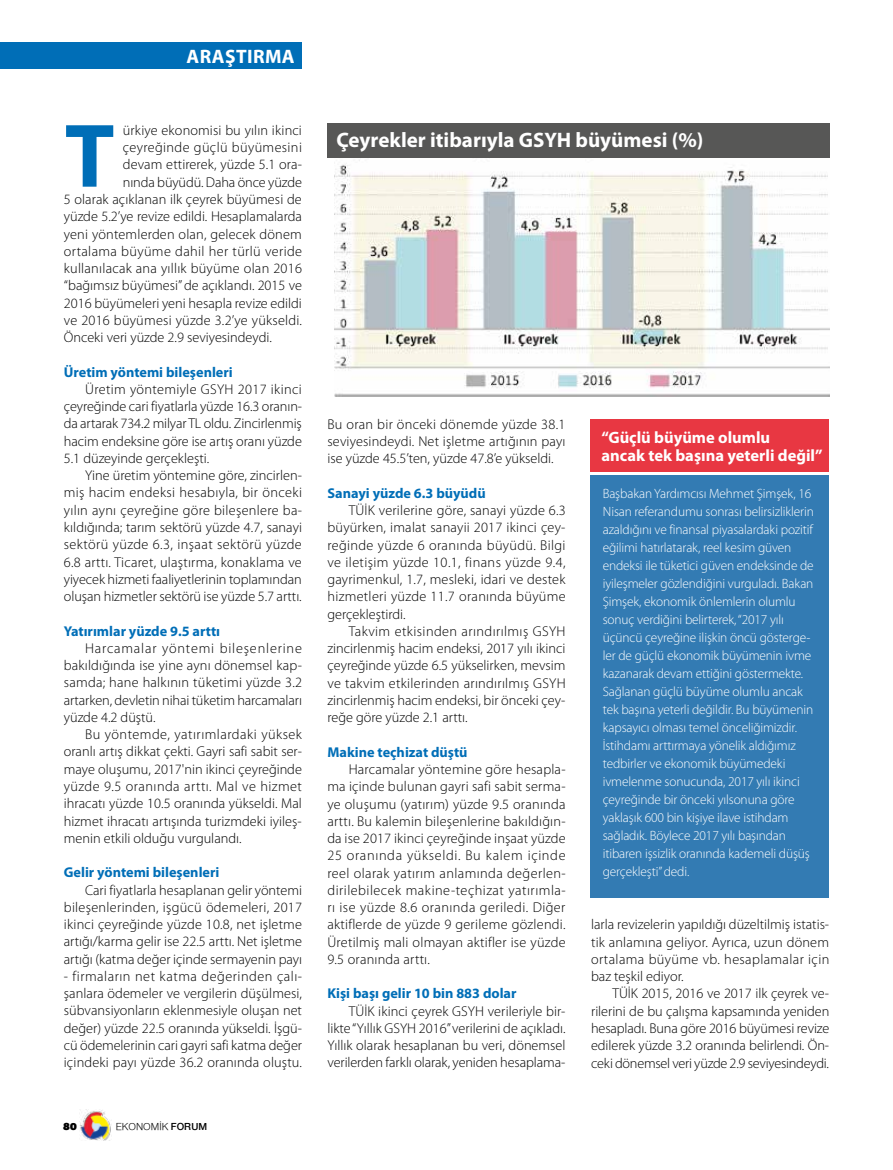
<style>
.page{position:relative;width:893px;height:1170px;background:#fff}
.page>*{position:absolute;margin:0;border:0;box-sizing:border-box;transform-origin:0 0}
.t1{font:700 91.05px "Myriad Pro";color:#006eb7}
.t2{font:700 21px "Myriad Pro";color:#fff}
.t3{font:700 19.5px "Myriad Pro";letter-spacing:.02em;color:#fff}
.t4{font:700 16.5px/18px "Myriad Pro";color:#fff}
.t5{font:300 14.25px/17.2px "Myriad Pro";color:#000;text-align:justify}
.t6{font:700 14.25px "Myriad Pro";color:#006eb7}
.t7{font:300 14.25px "Myriad Pro";letter-spacing:.025em;color:#000}
.t8{font:300 14.25px "Myriad Pro";letter-spacing:.02em;color:#000}
.t9{font:300 13.5px/18px "Myriad Pro";letter-spacing:-.01em;color:#fff}
.t10{font:10.5px "Nimbus Sans Novus";color:#000}
.t11{font:900 10.5px "PF Agora Sans Pro";color:#000}
.s1{font-weight:600}
</style>
<div class="page">
<img style="left:335px;top:157px;width:494px;height:239px">
<div style="left:327px;top:123px;width:503px;height:34px;background:#575756"></div>
<img style="left:80px;top:1109px;width:31px;height:31px">
<div style="left:0;top:43px;width:302px;height:26px;background:#006eb7"></div>
<div style="left:590px;top:475px;width:238px;height:422px;background:#337bb3"></div>
<div style="left:590px;top:419px;width:238px;height:53px;background:#e83742"></div>
<h3 class="t3" style="left:187px;top:45px;width:110px">ARAŞTIRMA</h3>
<h1 class="t1" style="left:65px;top:105px;width:51px">T</h1>
<p class="t5" style="left:123px;top:122px;width:181px">ürkiye ekonomisi bu yılın ikinci</p>
<p class="t7" style="left:123px;top:139px;width:181px">çeyreğinde güçlü büyümesini</p>
<p class="t5" style="left:123px;top:156px;width:181px">devam ettirerek, yüzde 5.1 ora-</p>
<p class="t5" style="left:123px;top:173px;width:181px">nında büyüdü. Daha önce yüzde</p>
<p class="t5" style="left:64px;top:191px;width:239px">5 olarak açıklanan ilk çeyrek büyümesi de</p>
<p class="t5" style="left:64px;top:208px;width:240px">yüzde 5.2’ye revize edildi. Hesaplamalarda</p>
<p class="t5" style="left:64px;top:225px;width:239px">yeni yöntemlerden olan, gelecek dönem</p>
<p class="t7" style="left:64px;top:243px;width:240px">ortalama büyüme dahil her türlü veride</p>
<p class="t8" style="left:64px;top:260px;width:240px">kullanılacak ana yıllık büyüme olan 2016</p>
<p class="t5" style="left:64px;top:277px;width:240px">“bağımsız büyümesi” de açıklandı. 2015 ve</p>
<p class="t5" style="left:64px;top:294px;width:240px">2016 büyümeleri yeni hesapla revize edildi</p>
<p class="t5" style="left:64px;top:312px;width:240px">ve 2016 büyümesi yüzde 3.2’ye yükseldi.</p>
<p class="t5" style="left:64px;top:329px;width:210px">Önceki veri yüzde 2.9 seviyesindeydi.</p>
<p class="t6" style="left:64px;top:364px;width:170px">Üretim yöntemi bileşenleri</p>
<p class="t5" style="left:64px;top:381px;width:240px;text-indent:21px">Üretim yöntemiyle GSYH 2017 ikinci çeyreğinde cari fiyatlarla yüzde 16.3 oranın&shy;da artarak 734.2 milyar TL oldu. Zincirlenmiş hacim endeksine göre ise artış oranı yüzde 5.1 düzeyinde gerçekleşti.</p>
<p class="t5" style="left:64px;top:467px;width:240px;text-indent:21px">Yine üretim yöntemine göre, zincirlen&shy;miş hacim endeksi hesabıyla, bir önceki yılın aynı çeyreğine göre bileşenlere ba&shy;kıldığında; tarım sektörü yüzde 4.7, sanayi sektörü yüzde 6.3, inşaat sektörü yüzde 6.8 arttı. Ticaret, ulaştırma, konaklama ve yiyecek hizmeti faaliyetlerinin toplamından oluşan hizmetler sektörü ise yüzde 5.7 arttı.</p>
<p class="t6" style="left:64px;top:622px;width:158px">Yatırımlar yüzde 9.5 arttı</p>
<p class="t5" style="left:64px;top:639px;width:240px;text-indent:21px">Harcamalar yöntemi bileşenlerine bakıldığında ise yine aynı dönemsel kap&shy;samda; hane halkının tüketimi yüzde 3.2 artarken, devletin nihai tüketim harcamaları yüzde 4.2 düştü.</p>
<p class="t5" style="left:64px;top:726px;width:240px;text-indent:21px">Bu yöntemde, yatırımlardaki yüksek oranlı artış dikkat çekti. Gayri safi sabit ser&shy;maye oluşumu, 2017'nin ikinci çeyreğinde yüzde 9.5 oranında arttı. Mal ve hizmet ihracatı yüzde 10.5 oranında yükseldi. Mal hizmet ihracatı artışında turizmdeki iyileş&shy;menin etkili olduğu vurgulandı.</p>
<p class="t6" style="left:64px;top:864px;width:157px">Gelir yöntemi bileşenleri</p>
<p class="t5" style="left:64px;top:881px;width:240px;text-indent:21px">Cari fiyatlarla hesaplanan gelir yöntemi bileşenlerinden, işgücü ödemeleri, 2017 ikinci çeyreğinde yüzde 10.8, net işletme artığı/karma gelir ise 22.5 arttı. Net işletme artığı (katma değer içinde sermayenin payı</p>
<p class="t5" style="left:64px;top:967px;width:240px">- firmaların net katma değerinden çalı&shy;şanlara ödemeler ve vergilerin düşülmesi, sübvansiyonların eklenmesiyle oluşan net değer) yüzde 22.5 oranında yükseldi. İşgü&shy;cü ödemelerinin cari gayri safi katma değer içindeki payı yüzde 36.2 oranında oluştu.</p>
<p class="t11" style="left:63px;top:1119px;width:15px">80</p>
<p class="t10" style="left:116px;top:1120px;width:93px">EKONOMİK <span class="s1">FORUM</span></p>
<h2 class="t2" style="left:336px;top:128px;width:368px">Çeyrekler itibarıyla GSYH büyümesi (%)</h2>
<p class="t5" style="left:327px;top:415px;width:240px">Bu oran bir önceki dönemde yüzde 38.1 seviyesindeydi. Net işletme artığının payı ise yüzde 45.5’ten, yüzde 47.8’e yükseldi.</p>
<p class="t6" style="left:327px;top:485px;width:160px">Sanayi yüzde 6.3 büyüdü</p>
<p class="t5" style="left:327px;top:502px;width:240px;text-indent:21px">TÜİK verilerine göre, sanayi yüzde 6.3 büyürken, imalat sanayii 2017 ikinci çey&shy;reğinde yüzde 6 oranında büyüdü. Bilgi ve iletişim yüzde 10.1, finans yüzde 9.4, gayrimenkul, 1.7, mesleki, idari ve destek hizmetleri yüzde 11.7 oranında büyüme gerçekleştirdi.</p>
<p class="t5" style="left:327px;top:622px;width:240px;text-indent:21px">Takvim etkisinden arındırılmış GSYH zincirlenmiş hacim endeksi, 2017 yılı ikinci çeyreğinde yüzde 6.5 yükselirken, mevsim ve takvim etkilerinden arındırılmış GSYH zincirlenmiş hacim endeksi, bir önceki çey&shy;reğe göre yüzde 2.1 arttı.</p>
<p class="t6" style="left:327px;top:743px;width:142px">Makine teçhizat düştü</p>
<p class="t5" style="left:327px;top:760px;width:240px;text-indent:21px">Harcamalar yöntemine göre hesapla&shy;ma içinde bulunan gayri safi sabit serma&shy;ye oluşumu (yatırım) yüzde 9.5 oranında arttı. Bu kalemin bileşenlerine bakıldığın&shy;da ise 2017 ikinci çeyreğinde inşaat yüzde 25 oranında yükseldi. Bu kalem içinde reel olarak yatırım anlamında değerlen&shy;dirilebilecek makine-teçhizat yatırımla&shy;rı ise yüzde 8.6 oranında geriledi. Diğer aktiflerde de yüzde 9 gerileme gözlendi.<br>Üretilmiş mali olmayan aktifler ise yüzde 9.5 oranında arttı.</p>
<p class="t6" style="left:327px;top:985px;width:191px">Kişi başı gelir 10 bin 883 dolar</p>
<p class="t5" style="left:327px;top:1002px;width:240px;text-indent:21px">TÜİK ikinci çeyrek GSYH verileriyle bir&shy;likte “Yıllık GSYH 2016” verilerini de açıkladı.<br>Yıllık olarak hesaplanan bu veri, dönemsel verilerden farklı olarak, yeniden hesaplama-</p>
<p class="t4" style="left:602px;top:428px;width:223px">“Güçlü büyüme olumlu<br>ancak tek başına yeterli değil”</p>
<p class="t9" style="left:603px;top:484px;width:213px">Başbakan Yardımcısı Mehmet Şimşek, 16<br>Nisan referandumu sonrası belirsizliklerin azaldığını ve finansal piyasalardaki pozitif eğilimi hatırlatarak, reel kesim güven endeksi ile tüketici güven endeksinde de iyileşmeler gözlendiğini vurguladı. Bakan Şimşek, ekonomik önlemlerin olumlu sonuç verdiğini belirterek, “2017 yılı üçüncü çeyreğine ilişkin öncü gösterge&shy;ler de güçlü ekonomik büyümenin ivme kazanarak devam ettiğini göstermekte.<br>Sağlanan güçlü büyüme olumlu ancak tek başına yeterli değildir. Bu büyümenin kapsayıcı olması temel önceliğimizdir.<br>İstihdamı arttırmaya yönelik aldığımız tedbirler ve ekonomik büyümedeki ivmelenme sonucunda, 2017 yılı ikinci çeyreğinde bir önceki yılsonuna göre yaklaşık 600 bin kişiye ilave istihdam sağladık. Böylece 2017 yılı başından itibaren işsizlik oranında kademeli düşüş gerçekleşti” dedi.</p>
<p class="t5" style="left:591px;top:916px;width:240px">larla revizelerin yapıldığı düzeltilmiş istatis&shy;tik anlamına geliyor. Ayrıca, uzun dönem ortalama büyüme vb. hesaplamalar için baz teşkil ediyor.</p>
<p class="t5" style="left:591px;top:985px;width:240px;text-indent:21px">TÜİK 2015, 2016 ve 2017 ilk çeyrek ve&shy;rilerini de bu çalışma kapsamında yeniden hesapladı. Buna göre 2016 büyümesi revize edilerek yüzde 3.2 oranında belirlendi. Ön&shy;ceki dönemsel veri yüzde 2.9 seviyesindeydi.</p>
</div>
